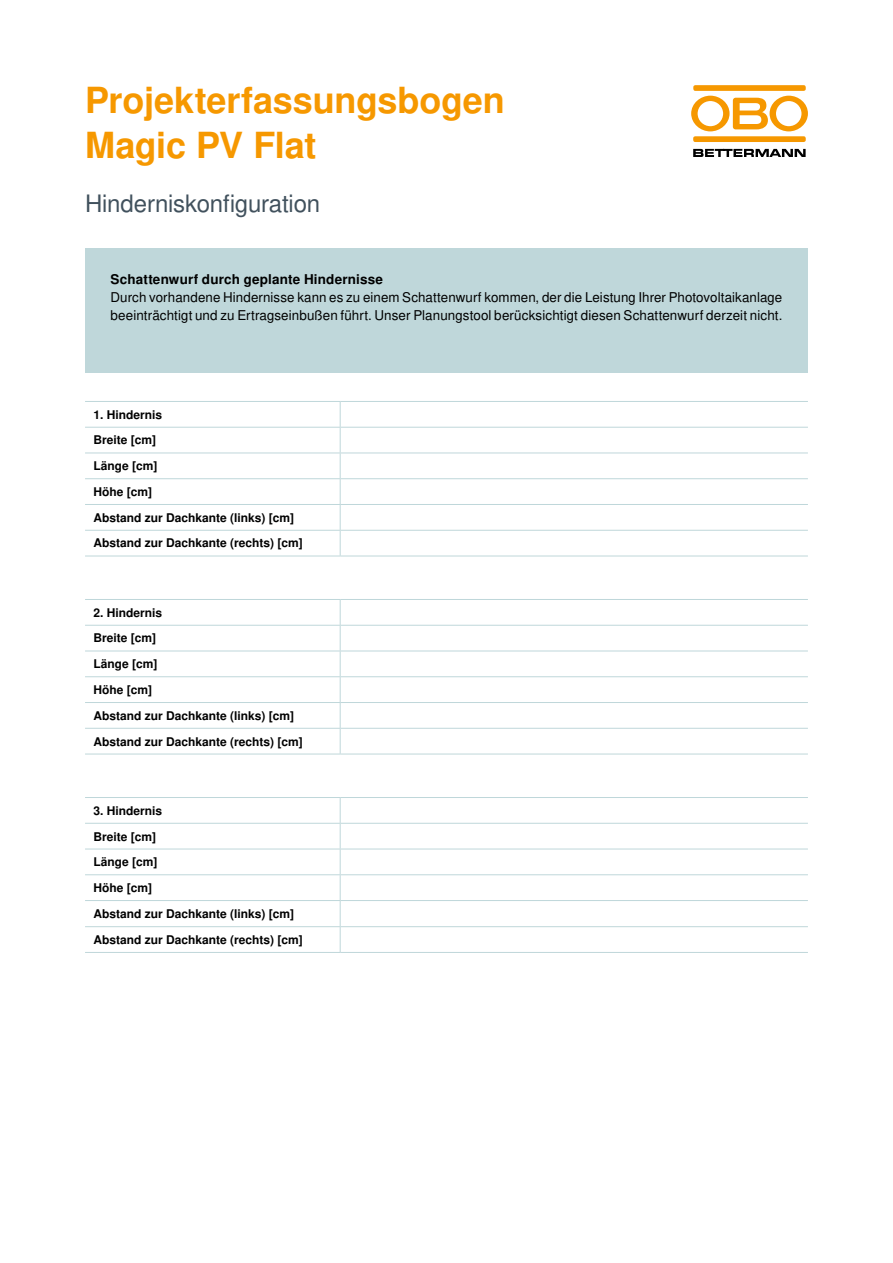
<style>
.page{position:relative;width:893px;height:1263px;background:#fff}
.page>*{position:absolute;margin:0;border:0;box-sizing:border-box;transform-origin:0 0}
.t1{font:700 36px/45px "Nimbus San L";color:#f69800}
.t2{font:24px "Nimbus San L";letter-spacing:-.005em;color:#41515d}
.t3{font:13.5px/18px "Nimbus San L";letter-spacing:.005em;color:#000}
.t4{font:700 13.5px "Nimbus San L";letter-spacing:.01em;color:#000}
.t5{font:700 12px/25.8px "Nimbus San L";color:#000}
</style>
<div class="page">
<hr style="left:85px;top:401px;width:255px;height:1px;background:#bfd7da">
<hr style="left:340px;top:401px;width:468px;height:1px;background:#bfd7da">
<hr style="left:85px;top:427px;width:255px;height:1px;background:#bfd7da">
<hr style="left:340px;top:427px;width:468px;height:1px;background:#bfd7da">
<hr style="left:85px;top:453px;width:255px;height:1px;background:#bfd7da">
<hr style="left:340px;top:453px;width:468px;height:1px;background:#bfd7da">
<hr style="left:85px;top:478px;width:255px;height:1px;background:#bfd7da">
<hr style="left:340px;top:478px;width:468px;height:1px;background:#bfd7da">
<hr style="left:85px;top:504px;width:255px;height:1px;background:#bfd7da">
<hr style="left:340px;top:504px;width:468px;height:1px;background:#bfd7da">
<hr style="left:85px;top:530px;width:255px;height:1px;background:#bfd7da">
<hr style="left:340px;top:530px;width:468px;height:1px;background:#bfd7da">
<svg style="left:340px;top:402px;width:1px;height:154px"></svg>
<hr style="left:85px;top:556px;width:255px;height:1px;background:#bfd7da">
<hr style="left:340px;top:556px;width:468px;height:1px;background:#bfd7da">
<hr style="left:85px;top:599px;width:255px;height:1px;background:#bfd7da">
<hr style="left:340px;top:599px;width:468px;height:1px;background:#bfd7da">
<hr style="left:85px;top:625px;width:255px;height:1px;background:#bfd7da">
<hr style="left:340px;top:625px;width:468px;height:1px;background:#bfd7da">
<hr style="left:85px;top:651px;width:255px;height:1px;background:#bfd7da">
<hr style="left:340px;top:651px;width:468px;height:1px;background:#bfd7da">
<hr style="left:85px;top:676px;width:255px;height:1px;background:#bfd7da">
<hr style="left:340px;top:676px;width:468px;height:1px;background:#bfd7da">
<hr style="left:85px;top:702px;width:255px;height:1px;background:#bfd7da">
<hr style="left:340px;top:702px;width:468px;height:1px;background:#bfd7da">
<hr style="left:85px;top:728px;width:255px;height:1px;background:#bfd7da">
<hr style="left:340px;top:728px;width:468px;height:1px;background:#bfd7da">
<svg style="left:340px;top:600px;width:1px;height:154px"></svg>
<hr style="left:85px;top:754px;width:255px;height:1px;background:#bfd7da">
<hr style="left:340px;top:754px;width:468px;height:1px;background:#bfd7da">
<hr style="left:85px;top:797px;width:255px;height:1px;background:#bfd7da">
<hr style="left:340px;top:797px;width:468px;height:1px;background:#bfd7da">
<hr style="left:85px;top:823px;width:255px;height:1px;background:#bfd7da">
<hr style="left:340px;top:823px;width:468px;height:1px;background:#bfd7da">
<hr style="left:85px;top:849px;width:255px;height:1px;background:#bfd7da">
<hr style="left:340px;top:849px;width:468px;height:1px;background:#bfd7da">
<hr style="left:85px;top:874px;width:255px;height:1px;background:#bfd7da">
<hr style="left:340px;top:874px;width:468px;height:1px;background:#bfd7da">
<hr style="left:85px;top:900px;width:255px;height:1px;background:#bfd7da">
<hr style="left:340px;top:900px;width:468px;height:1px;background:#bfd7da">
<hr style="left:85px;top:926px;width:255px;height:1px;background:#bfd7da">
<hr style="left:340px;top:926px;width:468px;height:1px;background:#bfd7da">
<svg style="left:340px;top:798px;width:1px;height:154px"></svg>
<hr style="left:85px;top:952px;width:255px;height:1px;background:#bfd7da">
<hr style="left:340px;top:952px;width:468px;height:1px;background:#bfd7da">
<div style="left:85px;top:248px;width:723px;height:125px;background:#bfd7da"></div>
<div style="left:693px;top:136px;width:113px;height:6px;background:#f69800;border-radius:2px"></div>
<svg style="left:691px;top:96px;width:117px;height:35px"></svg>
<div style="left:693px;top:85px;width:113px;height:6px;background:#f69800;border-radius:2px"></div>
<svg style="left:693px;top:149px;width:113px;height:8px"></svg>
<h1 class="t1" style="left:85px;top:79px;width:421px">Projekterfassungsbogen<br>Magic PV Flat</h1>
<h2 class="t2" style="left:85px;top:189px;width:237px">Hinderniskonfiguration</h2>
<p class="t4" style="left:111px;top:271px;width:274px">Schattenwurf durch geplante Hindernisse</p>
<p class="t3" style="left:111px;top:289px;width:673px">Durch vorhandene Hindernisse kann es zu einem Schattenwurf kommen, der die Leistung Ihrer Photovoltaikanlage beeinträchtigt und zu Ertragseinbußen führt. Unser Planungstool berücksichtigt diesen Schattenwurf derzeit nicht.</p>
<p class="t5" style="left:94px;top:402px;width:211px">1. Hindernis<br>Breite [cm]<br>Länge [cm]<br>Höhe [cm]<br>Abstand zur Dachkante (links) [cm]<br>Abstand zur Dachkante (rechts) [cm]</p>
<p class="t5" style="left:94px;top:600px;width:211px">2. Hindernis<br>Breite [cm]<br>Länge [cm]<br>Höhe [cm]<br>Abstand zur Dachkante (links) [cm]<br>Abstand zur Dachkante (rechts) [cm]</p>
<p class="t5" style="left:94px;top:798px;width:211px">3. Hindernis<br>Breite [cm]<br>Länge [cm]<br>Höhe [cm]<br>Abstand zur Dachkante (links) [cm]<br>Abstand zur Dachkante (rechts) [cm]</p>
</div>
